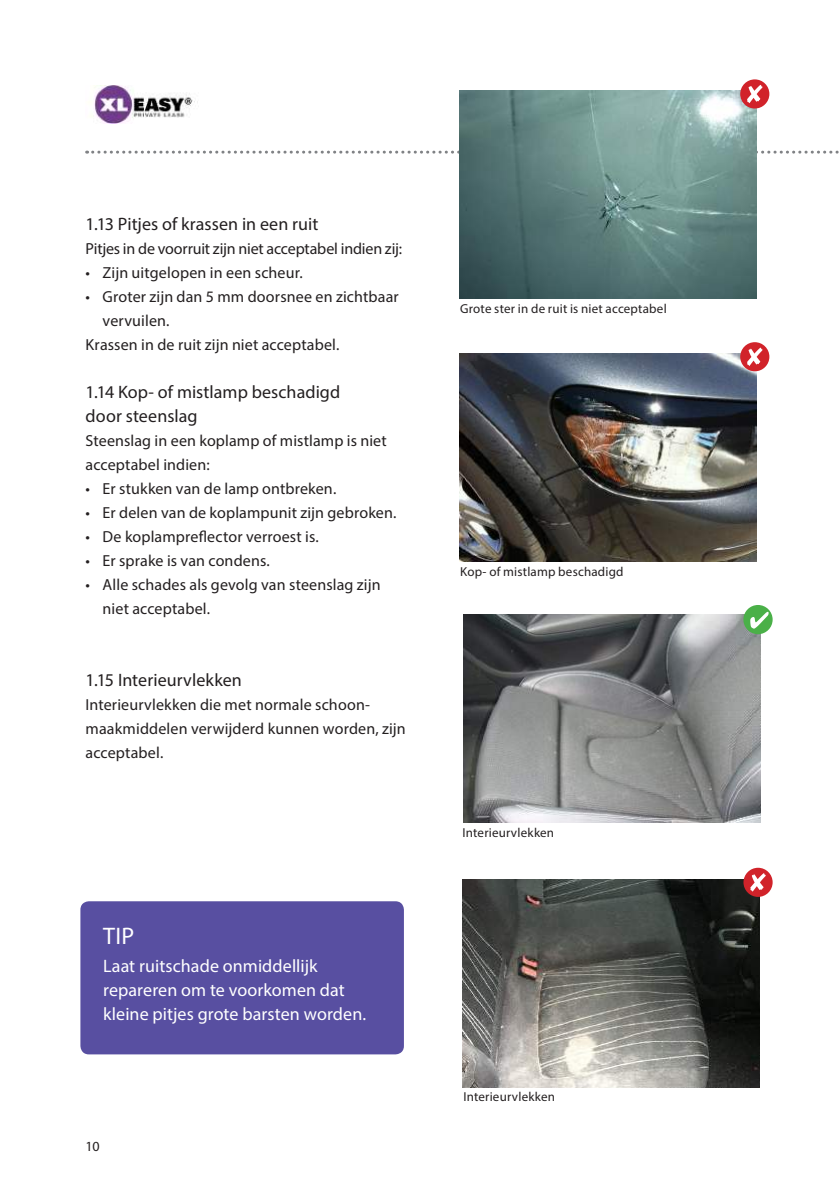
<style>
.page{position:relative;width:840px;height:1191px;background:#fff}
.page>*{position:absolute;margin:0;border:0;box-sizing:border-box;transform-origin:0 0}
.t1{font:24px "Myriad Pro";color:#fff}
.t2{font:18px/24px "Myriad Pro";letter-spacing:.005em;color:#231f20}
.t3{font:18px/24px "Myriad Pro";letter-spacing:.005em;color:#fff}
.t4{font:16px/24px "Myriad Pro";letter-spacing:.005em;color:#231f20}
.t5{font:14px "Myriad Pro";color:#231f20}
.t6{font:13px "Myriad Pro";letter-spacing:.015em;color:#231f20}
</style>
<div class="page">
<svg style="left:87px;top:151px;width:752px;height:3px"></svg>
<img style="left:459px;top:353px;width:296px;height:208px">
<div style="left:739px;top:342px;width:30px;height:29px;background:#d1232a;border-radius:50%"></div>
<svg style="left:747px;top:347px;width:15px;height:19px"></svg>
<img style="left:459px;top:91px;width:296px;height:208px">
<div style="left:739px;top:79px;width:30px;height:29px;background:#d1232a;border-radius:50%"></div>
<svg style="left:747px;top:85px;width:15px;height:18px"></svg>
<img style="left:462px;top:879px;width:296px;height:208px">
<div style="left:743px;top:867px;width:29px;height:30px;background:#d1232a;border-radius:50%"></div>
<svg style="left:750px;top:873px;width:15px;height:18px"></svg>
<img style="left:463px;top:614px;width:296px;height:209px">
<div style="left:743px;top:605px;width:29px;height:29px;background:#4ab048;border-radius:50%"></div>
<svg style="left:750px;top:612px;width:18px;height:16px"></svg>
<div style="left:80px;top:901px;width:323px;height:153px;background:#584fa1;border-radius:9px"></div>
<img style="left:90px;top:85px;width:108px;height:38px">
<p class="t2" style="left:86px;top:211px;width:234px">1.13 Pitjes of krassen in een ruit</p>
<p class="t4" style="left:86px;top:236px;width:318px">Pitjes in de voorruit zijn niet acceptabel indien zij:</p>
<p class="t4" style="left:86px;top:260px;width:218px">• Zijn uitgelopen in een scheur.</p>
<p class="t4" style="left:86px;top:284px;width:314px">• Groter zijn dan 5 mm doorsnee en zichtbaar</p>
<p class="t4" style="left:103px;top:308px;width:68px">vervuilen.</p>
<p class="t4" style="left:86px;top:332px;width:255px">Krassen in de ruit zijn niet acceptabel.</p>
<p class="t2" style="left:86px;top:379px;width:256px">1.14 Kop- of mistlamp beschadigd door steenslag</p>
<p class="t4" style="left:86px;top:428px;width:302px">Steenslag in een koplamp of mistlamp is niet acceptabel indien:</p>
<p class="t4" style="left:86px;top:476px;width:252px">• Er stukken van de lamp ontbreken.</p>
<p class="t4" style="left:86px;top:500px;width:312px">• Er delen van de koplampunit zijn gebroken.</p>
<p class="t4" style="left:86px;top:524px;width:235px">• De koplampreflector verroest is.</p>
<p class="t4" style="left:86px;top:548px;width:186px">• Er sprake is van condens.</p>
<p class="t4" style="left:103px;top:572px;width:279px;text-indent:-17px">• Alle schades als gevolg van steenslag zijn niet acceptabel.</p>
<p class="t2" style="left:86px;top:667px;width:158px">1.15 Interieurvlekken</p>
<p class="t4" style="left:86px;top:692px;width:321px">Interieurvlekken die met normale schoon&shy;maakmiddelen verwijderd kunnen worden, zijn acceptabel.</p>
<h1 class="t1" style="left:103px;top:921px;width:33px">TIP</h1>
<p class="t3" style="left:103px;top:954px;width:264px">Laat ruitschade onmiddellijk repareren om te voorkomen dat kleine pitjes grote barsten worden.</p>
<p class="t5" style="left:86px;top:1137px;width:15px">10</p>
<p class="t6" style="left:460px;top:300px;width:208px">Grote ster in de ruit is niet acceptabel</p>
<p class="t6" style="left:460px;top:563px;width:165px">Kop- of mistlamp beschadigd</p>
<p class="t6" style="left:462px;top:824px;width:93px">Interieurvlekken</p>
<p class="t6" style="left:463px;top:1089px;width:93px">Interieurvlekken</p>
</div>
